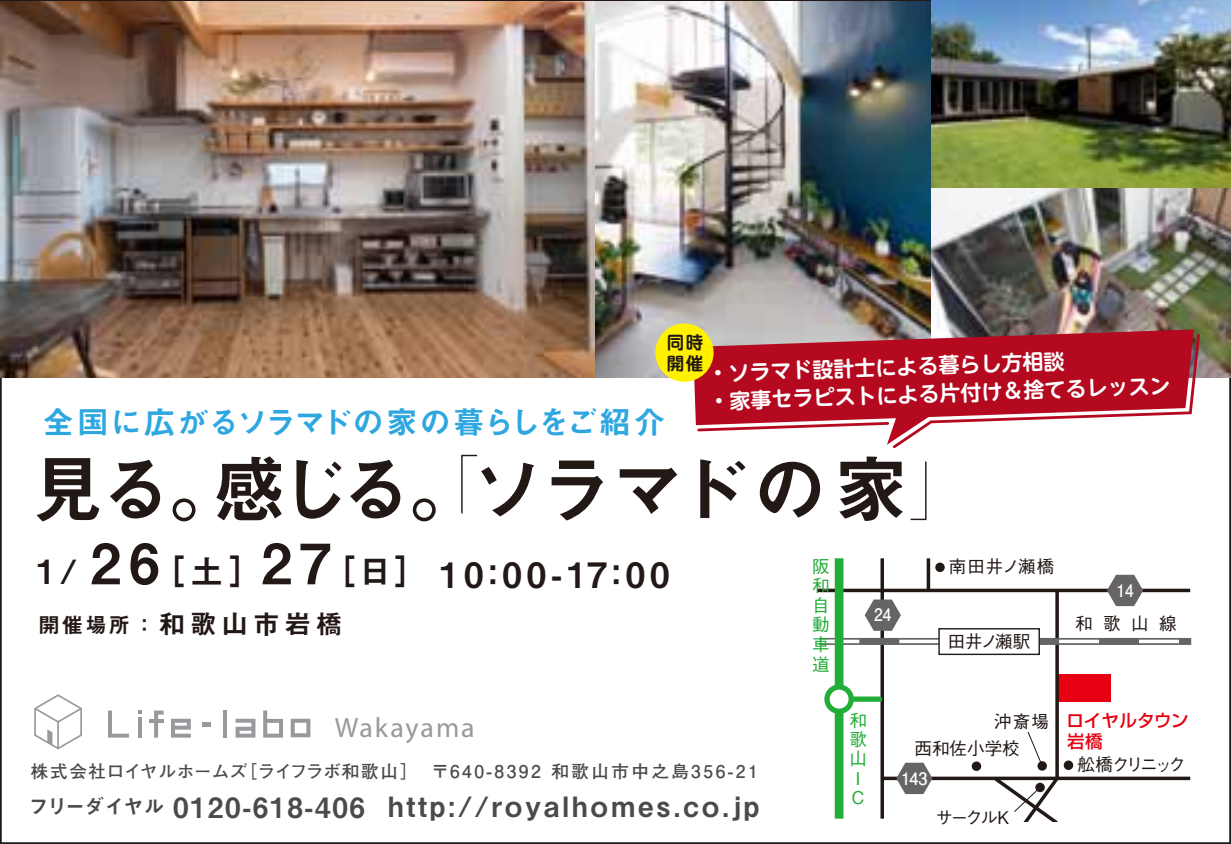
<style>
.page{position:relative;width:1231px;height:844px;background:#fff}
.page>*{position:absolute;margin:0;border:0;box-sizing:border-box;transform-origin:0 0}
.t1{font:74.2px "Midashi Go Pr 6 MB31";letter-spacing:-.065em;color:#221815}
.t2{font:35px "Midashi Go Pr 6 MB31";letter-spacing:.14em;color:#221815}
.t3{font:31.5px "Midashi Go Pr 6 MB31";letter-spacing:.04em;color:#2ea7e0}
.t4{font:28px "Midashi Go Pr 6 MB31";letter-spacing:.1em;color:#4c4948}
.t5{font:28px "Midashi Go Pr 6 MB31";letter-spacing:.06em;color:#4c4948}
.t6{font:28px "Myriad";letter-spacing:.07em;color:#99989d}
.t7{font:26.6px "Midashi Go Pr 6 MB31";letter-spacing:.18em;color:#221815}
.t8{font:700 21px/28px "UD Shin M Go Pro De";color:#fff}
.t9{font:700 17.5px "Futo Go B101 Pr 6 N";letter-spacing:.1em;color:#4c4948}
.t10{font:500 17.5px "Gothic BBB Pr 6";color:#221815}
.t11{font:500 17.5px/19.6px "Gothic BBB Pr 6";color:#22ac38;text-align:center}
.t12{font:500 17.5px/21px "Shin Go Pr 5";letter-spacing:.005em;color:#e60012}
.t13{font:500 17.5px "Gothic BBB Pr 6";letter-spacing:-.17em;color:#221815}
.t14{font:700 17.5px/20.3px "UD Shin M Go Pr 6 De";color:#221815}
.t15{font:700 17.15px "Futo Go B101 Pr 6";color:#fff;scale:.9 1}
.t16{font:700 17.15px "Futo Go B101 Pr 6";color:#fff;scale:.95 1}
.s1{font-size:33.25px}
.s2{font-size:55.65px}
.s3{font-size:21.35px}
</style>
<div class="page">
<svg style="left:34px;top:694px;width:48px;height:56px"></svg>
<svg style="left:108px;top:710px;width:21px;height:27px"></svg>
<svg style="left:138px;top:710px;width:4px;height:4px"></svg>
<hr style="left:138px;top:717px;width:4px;height:20px;background:#99989d">
<svg style="left:154px;top:710px;width:10px;height:27px"></svg>
<svg style="left:149px;top:718px;width:15px;height:4px"></svg>
<svg style="left:171px;top:718px;width:20px;height:19px"></svg>
<svg style="left:235px;top:718px;width:20px;height:19px"></svg>
<svg style="left:263px;top:710px;width:20px;height:27px"></svg>
<svg style="left:203px;top:722px;width:8px;height:4px"></svg>
<hr style="left:223px;top:710px;width:4px;height:27px;background:#99989d">
<svg style="left:291px;top:718px;width:19px;height:19px"></svg>
<hr style="left:880px;top:558px;width:3px;height:260px;background:#221815">
<svg style="left:926px;top:558px;width:4px;height:16px"></svg>
<div style="left:935px;top:562px;width:9px;height:10px;background:#221815;border-radius:50%"></div>
<div style="left:834px;top:558px;width:9px;height:260px;background:#22ac38"></div>
<svg style="left:461px;top:454px;width:17px;height:60px"></svg>
<svg style="left:910px;top:461px;width:17px;height:59px"></svg>
<img style="left:0;top:0;width:1230px;height:377px">
<svg style="left:819px;top:574px;width:371px;height:248px"></svg>
<svg style="left:691px;top:328px;width:504px;height:70px;background:#9d8d8a"></svg>
<svg style="left:695px;top:332px;width:506px;height:117px"></svg>
<div style="left:655px;top:323px;width:58px;height:58px;background:#fff100;border-radius:50%"></div>
<p class="t14" style="left:666px;top:331px;width:38px">同時開催</p>
<p class="t8" style="left:707px;top:358px;width:463px;rotate:-2deg">・ソラマド設計士による暮らし方相談<br>・家事セラピストによる片付け＆捨てるレッスン</p>
<h3 class="t3" style="left:43px;top:396px;width:624px">全国に広がるソラマドの家の暮らしをご紹介</h3>
<h1 class="t1" style="left:30px;top:429px;width:879px">見る。感じる。ソラマドの家</h1>
<h2 class="t2" style="left:37px;top:546px;width:634px"><span class="s1">1/</span> <span class="s2">26</span><span class="s1">［土］</span><span class="s2">27</span><span class="s1">［日］</span> 10：00-17：00</h2>
<h3 class="t7" style="left:38px;top:602px;width:306px"><span class="s3">開催場所 ：</span> 和歌山市岩橋</h3>
<h3 class="t6" style="left:335px;top:714px;width:141px">Wakayama</h3>
<p class="t9" style="left:31px;top:757px;width:728px">株式会社ロイヤルホームズ［ライフラボ和歌山］ 〒640-8392 和歌山市中之島356-21</p>
<h3 class="t4" style="left:388px;top:784px;width:373px">http://royalhomes.co.jp</h3>
<h3 class="t5" style="left:29px;top:785px;width:338px"><sup>フリーダイヤル</sup> 0120-618-406</h3>
<p class="t11" style="left:812px;top:555px;width:19px;text-align:left">阪和自動車道</p>
<p class="t15" style="left:874px;top:601px;width:21px">24</p>
<p class="t10" style="left:948px;top:552px;width:107px">南田井ノ瀬橋</p>
<p class="t10" style="left:947px;top:627px;width:84px">田井ノ瀬駅</p>
<p class="t15" style="left:1116px;top:576px;width:21px">14</p>
<p class="t10" style="left:1075px;top:609px;width:103px">和歌山線</p>
<p class="t11" style="left:849px;top:709px;width:18px">和歌山<br>I<br>C</p>
<p class="t10" style="left:994px;top:706px;width:56px">沖斎場</p>
<p class="t10" style="left:914px;top:733px;width:106px">西和佐小学校</p>
<p class="t16" style="left:901px;top:764px;width:29px">143</p>
<p class="t10" style="left:935px;top:803px;width:75px">サークルK</p>
<p class="t12" style="left:1066px;top:708px;width:124px">ロイヤルタウン岩橋</p>
<p class="t13" style="left:1077px;top:750px;width:110px">舩橋クリニック</p>
</div>
